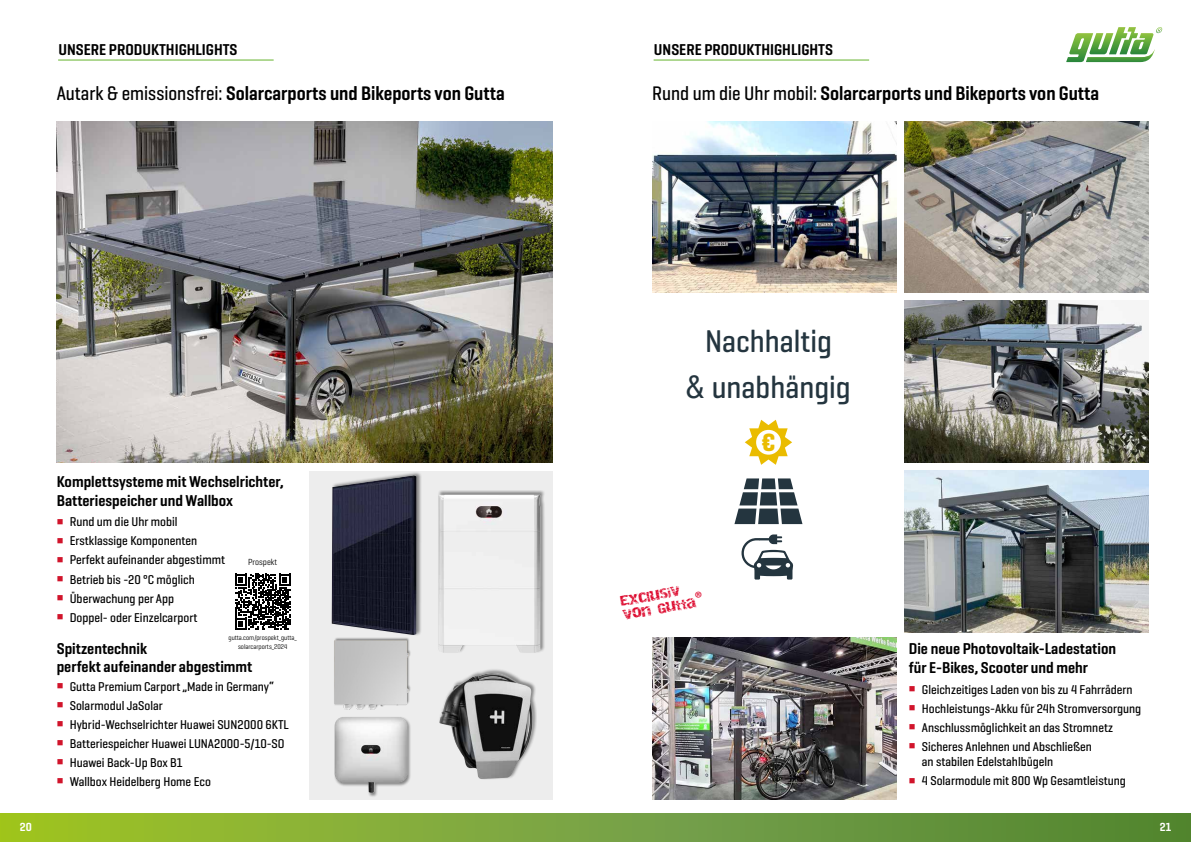
<style>
.page{position:relative;width:1191px;height:842px;background:#fff}
.page>*{position:absolute;margin:0;border:0;box-sizing:border-box;transform-origin:0 0}
.t1{font:500 32px/46px "Geogrotesque Cond";color:#24353f;text-align:center}
.t2{font:700 25.4px "Geogrotesque Cond";color:#eabc00}
.t3{font:600 20px "Geogrotesque Cond";color:#000}
.t4{font:600 16px/19.2px "Geogrotesque Cond";color:#000}
.t5{font:500 13px/15.6px "Geogrotesque Cond";color:#000}
.t6{font:600 12px "Geogrotesque Cond";color:#fff}
.t7{font:10px/14px "Destroy";color:#dd0b2f}
.t8{font:9px "Geogrotesque Cond";color:#000}
.t9{font:7px/8.4px "Geogrotesque Cond";color:#000;text-align:center}
.s1{font-weight:500}
.s2{font-family:"Helvetica Neue LT Pro";font-weight:400;font-stretch:condensed}
.s3{color:#d1142b}
</style>
<div class="page">
<img style="left:904px;top:471px;width:244px;height:161px">
<img style="left:904px;top:300px;width:244px;height:162px">
<svg style="left:0;top:814px;width:1191px;height:28px;background:#78a338"></svg>
<img style="left:1138px;top:33px;width:15px;height:16px">
<img style="left:1066px;top:33px;width:23px;height:29px">
<img style="left:1113px;top:27px;width:6px;height:22px">
<img style="left:1119px;top:27px;width:19px;height:22px">
<img style="left:1089px;top:33px;width:24px;height:16px">
<img style="left:1086px;top:49px;width:68px;height:13px">
<svg style="left:1156px;top:27px;width:6px;height:6px"></svg>
<img style="left:57px;top:122px;width:496px;height:340px">
<img style="left:652px;top:122px;width:244px;height:170px">
<img style="left:652px;top:638px;width:244px;height:161px">
<div style="left:309px;top:471px;width:244px;height:328px;background:#ededed"></div>
<hr style="left:653px;top:60px;width:216px;height:1px;background:#65b32e">
<hr style="left:58px;top:60px;width:216px;height:1px;background:#65b32e">
<svg style="left:235px;top:574px;width:55px;height:55px"></svg>
<div style="left:331px;top:471px;width:91px;height:165px;background:#000;opacity:.44"></div>
<img style="left:332px;top:475px;width:85px;height:160px">
<div style="left:334px;top:716px;width:77px;height:81px;background:#000;opacity:.44"></div>
<img style="left:335px;top:717px;width:72px;height:76px">
<div style="left:437px;top:490px;width:108px;height:163px;background:#000;opacity:.44"></div>
<img style="left:438px;top:495px;width:102px;height:157px">
<div style="left:438px;top:668px;width:99px;height:112px;background:#000;opacity:.44"></div>
<img style="left:439px;top:673px;width:93px;height:106px">
<div style="left:334px;top:637px;width:77px;height:73px;background:#000;opacity:.44"></div>
<img style="left:334px;top:639px;width:74px;height:71px">
<img style="left:904px;top:122px;width:244px;height:170px">
<svg style="left:745px;top:420px;width:47px;height:45px"></svg>
<svg style="left:734px;top:478px;width:68px;height:46px"></svg>
<svg style="left:741px;top:534px;width:52px;height:46px"></svg>
<p class="t4" style="left:58px;top:39px;width:180px">UNSERE PRODUKTHIGHLIGHTS</p>
<p class="t4" style="left:654px;top:39px;width:180px">UNSERE PRODUKTHIGHLIGHTS</p>
<h3 class="t3" style="left:57px;top:81px;width:449px"><span class="s1">Autark &amp; emissionsfrei:</span> Solarcarports und Bikeports von Gutta</h3>
<h3 class="t3" style="left:652px;top:81px;width:448px"><span class="s1">Rund um die Uhr mobil:</span> Solarcarports und Bikeports von Gutta</h3>
<h1 class="t1" style="left:686px;top:317px;width:166px">Nachhaltig<br><span class="s2">&amp;</span> unabhängig</h1>
<p class="t4" style="left:57px;top:471px;width:228px">Komplettsysteme mit Wechselrichter,<br>Batteriespeicher und Wallbox</p>
<p class="t5" style="left:57px;top:514px;width:122px"><span class="s3">■</span> Rund um die Uhr mobil</p>
<p class="t5" style="left:57px;top:533px;width:142px"><span class="s3">■</span> Erstklassige Komponenten</p>
<p class="t5" style="left:57px;top:552px;width:170px"><span class="s3">■</span> Perfekt aufeinander abgestimmt</p>
<p class="t5" style="left:57px;top:571px;width:140px"><span class="s3">■</span> Betrieb bis -20 °C möglich</p>
<p class="t5" style="left:57px;top:590px;width:119px"><span class="s3">■</span> Überwachung per App</p>
<p class="t5" style="left:57px;top:609px;width:142px"><span class="s3">■</span> Doppel- oder Einzelcarport</p>
<p class="t4" style="left:57px;top:639px;width:197px;line-height:18px">Spitzentechnik<br>perfekt aufeinander abgestimmt</p>
<p class="t5" style="left:57px;top:678px;width:219px"><span class="s3">■</span> Gutta Premium Carport „Made in Germany“</p>
<p class="t5" style="left:57px;top:697px;width:108px"><span class="s3">■</span> Solarmodul JaSolar</p>
<p class="t5" style="left:57px;top:716px;width:234px"><span class="s3">■</span> Hybrid-Wechselrichter Huawei SUN2000 6KTL</p>
<p class="t5" style="left:57px;top:735px;width:229px"><span class="s3">■</span> Batteriespeicher Huawei LUNA2000-5/10-SO</p>
<p class="t5" style="left:57px;top:754px;width:127px"><span class="s3">■</span> Huawei Back-Up Box B1</p>
<p class="t5" style="left:57px;top:773px;width:156px"><span class="s3">■</span> Wallbox Heidelberg Home Eco</p>
<p class="t8" style="left:248px;top:556px;width:31px">Prospekt</p>
<p class="t9" style="left:228px;top:633px;width:70px">gutta.com/prospekt_gutta_ solarcarports_2024</p>
<p class="t7" style="left:619px;top:595px;width:76px;rotate:-10deg">Exclusiv von Gutta</p>
<h2 class="t2" style="left:761px;top:427px;width:15px">€</h2>
<p class="t4" style="left:909px;top:639px;width:209px">Die neue Photovoltaik-Ladestation für E-Bikes, Scooter und mehr</p>
<p class="t5" style="left:909px;top:681px;width:225px"><span class="s3">■</span> Gleichzeitiges Laden von bis zu 4 Fahrrädern</p>
<p class="t5" style="left:909px;top:700px;width:234px"><span class="s3">■</span> Hochleistungs-Akku für 24h Stromversorgung</p>
<p class="t5" style="left:909px;top:719px;width:206px"><span class="s3">■</span> Anschlussmöglichkeit an das Stromnetz</p>
<p class="t5" style="left:922px;top:738px;width:172px;text-indent:-13px"><span class="s3">■</span> Sicheres Anlehnen und Abschließen an stabilen Edelstahlbügeln</p>
<p class="t5" style="left:909px;top:773px;width:218px"><span class="s3">■</span> 4 Solarmodule mit 800 Wp Gesamtleistung</p>
<p class="t6" style="left:20px;top:819px;width:13px">20</p>
<p class="t6" style="left:1159px;top:819px;width:13px">21</p>
</div>
